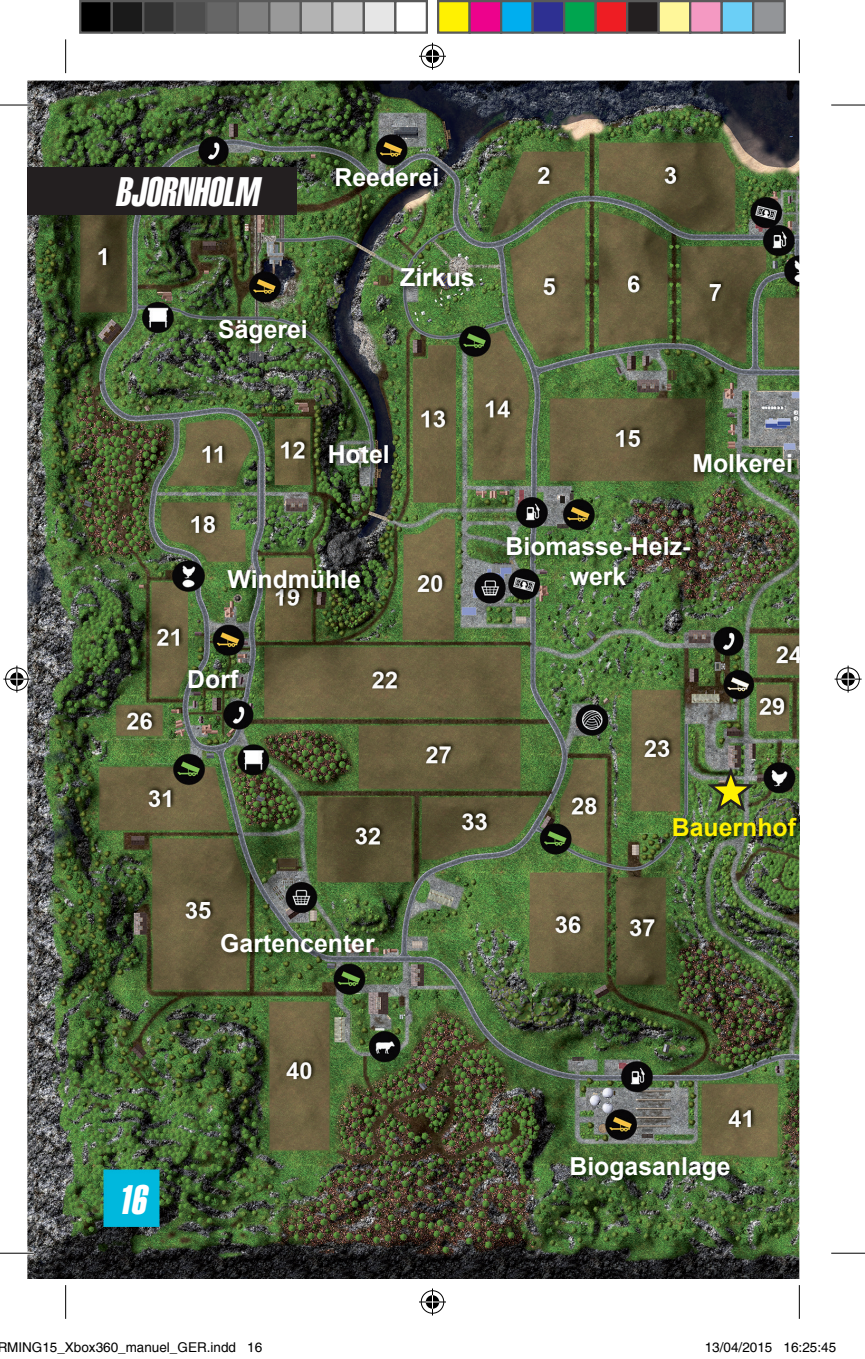
<style>
.page{position:relative;width:865px;height:1359px;background:#fff}
.page>*{position:absolute;margin:0;border:0;box-sizing:border-box;transform-origin:0 0}
.t1{font:italic 40.5px "Helvetica Extra Compressed";color:#fff}
.t2{font:700 24.75px/29.7px "Arial";color:#fff;text-align:center}
.t3{font:700 24.75px "Arial";color:#fff101}
.t4{font:13.5px "Helvetica";color:#000}
</style>
<div class="page">
<img style="left:27px;top:81px;width:772px;height:1198px">
<div style="left:27px;top:167px;width:269px;height:48px;background:#231f20"></div>
<img style="left:100px;top:1166px;width:63px;height:64px">
<img style="left:504px;top:534px;width:194px;height:58px">
<img style="left:326px;top:442px;width:70px;height:29px">
<img style="left:225px;top:567px;width:144px;height:29px">
<img style="left:185px;top:667px;width:63px;height:29px">
<img style="left:333px;top:165px;width:114px;height:29px">
<img style="left:218px;top:931px;width:165px;height:29px">
<img style="left:398px;top:265px;width:84px;height:29px">
<img style="left:568px;top:1154px;width:170px;height:35px">
<img style="left:690px;top:451px;width:109px;height:29px">
<img style="left:216px;top:317px;width:98px;height:34px">
<img style="left:670px;top:815px;width:129px;height:29px">
<svg style="left:707px;top:767px;width:47px;height:45px;background:#707b3b"></svg>
<hr style="left:0;top:104px;width:34px;height:2px;background:#fff">
<hr style="left:0;top:1252px;width:34px;height:2px;background:#fff">
<hr style="left:0;top:105px;width:34px;height:1px;background:#000">
<hr style="left:831px;top:105px;width:34px;height:1px;background:#000">
<hr style="left:0;top:1253px;width:34px;height:1px;background:#000">
<hr style="left:831px;top:1253px;width:34px;height:1px;background:#000">
<hr style="left:65px;top:39px;width:1px;height:34px;background:#000">
<hr style="left:65px;top:1285px;width:1px;height:34px;background:#000">
<hr style="left:799px;top:39px;width:1px;height:34px;background:#000">
<hr style="left:799px;top:1285px;width:1px;height:34px;background:#000">
<svg style="left:419px;top:43px;width:27px;height:27px"></svg>
<svg style="left:419px;top:1288px;width:27px;height:27px"></svg>
<svg style="left:3px;top:666px;width:27px;height:27px"></svg>
<svg style="left:834px;top:666px;width:27px;height:27px"></svg>
<div style="left:80px;top:1px;width:32px;height:32px;background:#000"></div>
<div style="left:79px;top:0;width:34px;height:34px;border:2px solid #595959"></div>
<div style="left:112px;top:1px;width:31px;height:32px;background:#1a1a1a"></div>
<div style="left:111px;top:0;width:33px;height:34px;border:2px solid #595959"></div>
<div style="left:143px;top:1px;width:32px;height:32px;background:#333"></div>
<div style="left:142px;top:0;width:34px;height:34px;border:2px solid #595959"></div>
<div style="left:175px;top:1px;width:31px;height:32px;background:#4d4d4d"></div>
<div style="left:174px;top:0;width:33px;height:34px;border:2px solid #595959"></div>
<div style="left:206px;top:1px;width:32px;height:32px;background:#666"></div>
<div style="left:205px;top:0;width:34px;height:34px;border:2px solid #595959"></div>
<div style="left:238px;top:1px;width:31px;height:32px;background:#808080"></div>
<div style="left:237px;top:0;width:33px;height:34px;border:2px solid #595959"></div>
<div style="left:269px;top:1px;width:32px;height:32px;background:#999"></div>
<div style="left:268px;top:0;width:34px;height:34px;border:2px solid #595959"></div>
<div style="left:301px;top:1px;width:31px;height:32px;background:#b3b3b3"></div>
<div style="left:300px;top:0;width:33px;height:34px;border:2px solid #595959"></div>
<div style="left:332px;top:1px;width:32px;height:32px;background:#ccc"></div>
<div style="left:331px;top:0;width:34px;height:34px;border:2px solid #595959"></div>
<div style="left:364px;top:1px;width:31px;height:32px;background:#e6e6e6"></div>
<div style="left:363px;top:0;width:33px;height:34px;border:2px solid #595959"></div>
<div style="left:394px;top:0;width:34px;height:34px;border:2px solid #595959"></div>
<div style="left:438px;top:1px;width:31px;height:32px;background:#fff101"></div>
<div style="left:437px;top:0;width:34px;height:34px;border:2px solid #595959"></div>
<div style="left:469px;top:1px;width:32px;height:32px;background:#ed028c"></div>
<div style="left:468px;top:0;width:34px;height:34px;border:2px solid #595959"></div>
<div style="left:501px;top:1px;width:31px;height:32px;background:#00aeef"></div>
<div style="left:500px;top:0;width:34px;height:34px;border:2px solid #595959"></div>
<div style="left:532px;top:1px;width:32px;height:32px;background:#2e3092"></div>
<div style="left:531px;top:0;width:34px;height:34px;border:2px solid #595959"></div>
<div style="left:564px;top:1px;width:31px;height:32px;background:#00a54f"></div>
<div style="left:563px;top:0;width:34px;height:34px;border:2px solid #595959"></div>
<div style="left:595px;top:1px;width:32px;height:32px;background:#ee1d23"></div>
<div style="left:594px;top:0;width:34px;height:34px;border:2px solid #595959"></div>
<div style="left:627px;top:1px;width:31px;height:32px;background:#231f20"></div>
<div style="left:626px;top:0;width:34px;height:34px;border:2px solid #595959"></div>
<div style="left:658px;top:1px;width:32px;height:32px;background:#fff79a"></div>
<div style="left:657px;top:0;width:34px;height:34px;border:2px solid #595959"></div>
<div style="left:690px;top:1px;width:31px;height:32px;background:#f499c2"></div>
<div style="left:689px;top:0;width:34px;height:34px;border:2px solid #595959"></div>
<div style="left:721px;top:1px;width:32px;height:32px;background:#6bcff6"></div>
<div style="left:720px;top:0;width:34px;height:34px;border:2px solid #595959"></div>
<div style="left:753px;top:1px;width:31px;height:32px;background:#939598"></div>
<div style="left:752px;top:0;width:34px;height:34px;border:2px solid #595959"></div>
<h1 class="t1" style="left:115px;top:167px;width:153px">BJORNHOLM</h1>
<p class="t2" style="left:218px;top:315px;width:91px">Sägerei</p>
<p class="t2" style="left:334px;top:163px;width:106px">Reederei</p>
<p class="t2" style="left:400px;top:263px;width:76px">Zirkus</p>
<p class="t2" style="left:328px;top:440px;width:64px">Hotel</p>
<p class="t2" style="left:227px;top:565px;width:135px">Windmühle</p>
<p class="t2" style="left:187px;top:665px;width:52px">Dorf</p>
<p class="t2" style="left:692px;top:449px;width:102px">Molkerei</p>
<p class="t2" style="left:505px;top:532px;width:186px">Biomasse-Heiz&shy;werk</p>
<p class="t2" style="left:220px;top:929px;width:156px">Gartencenter</p>
<p class="t3" style="left:672px;top:811px;width:126px">Bauernhof</p>
<h1 class="t1" style="left:118px;top:1175px;width:38px">16</h1>
<p class="t2" style="left:569px;top:1152px;width:163px">Biogasanlage</p>
<p class="t4" style="left:-3px;top:1339px;width:266px">RMING15_Xbox360_manuel_GER.indd 16</p>
<p class="t4" style="left:705px;top:1339px;width:133px">13/04/2015 16:25:45</p>
</div>
